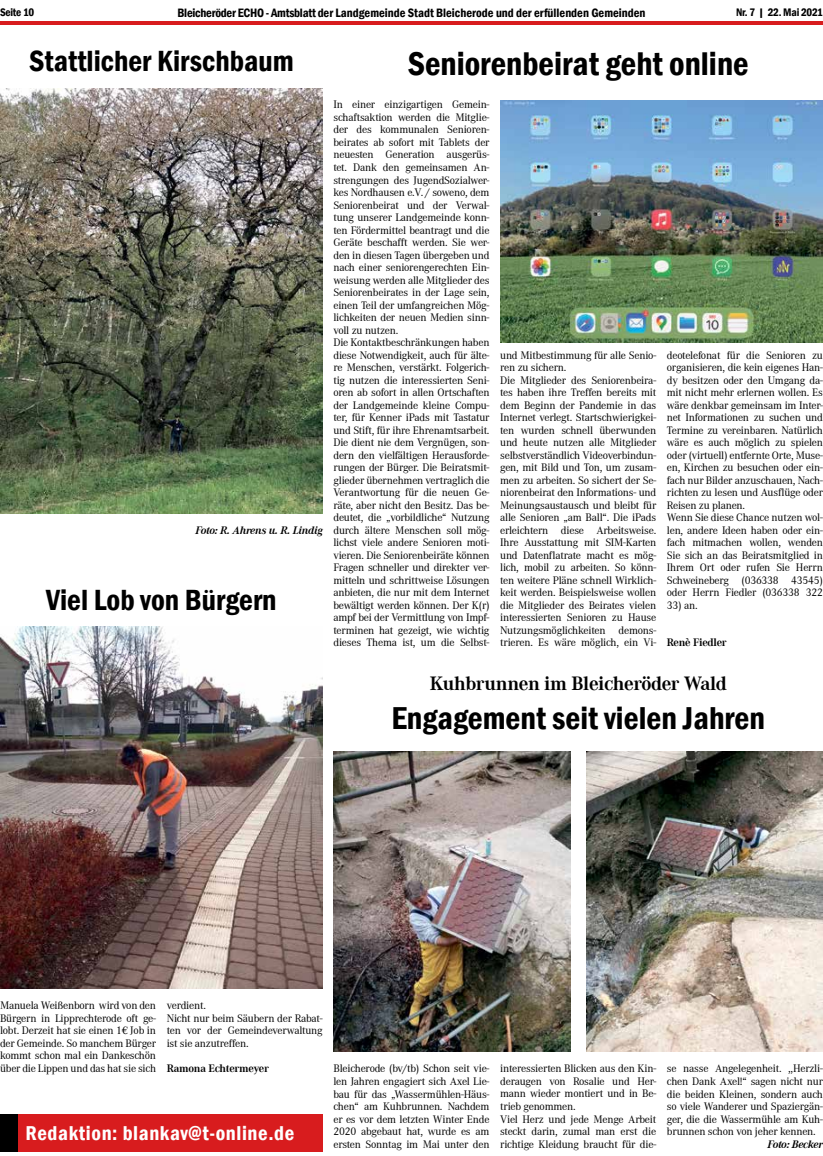
<style>
.page{position:relative;width:823px;height:1156px;background:#fff}
.page>*{position:absolute;margin:0;border:0;box-sizing:border-box;transform-origin:0 0}
.t1{font:600 condensed 33.75px "Franklin Gothic";color:#000}
.t2{font:600 condensed 32.5px "Franklin Gothic";color:#000}
.t3{font:600 condensed 30px "Franklin Gothic";color:#000}
.t4{font:600 condensed 20.62px "Franklin Gothic";letter-spacing:.03em;color:#fff}
.t5{font:700 20px "Corporate A";letter-spacing:-.02em;color:#000}
.t6{font:600 condensed 12.5px "Franklin Gothic";color:#000}
.t7{font:11.25px/12.5px "Corporate A";letter-spacing:-.02em;color:#000}
.t8{font:italic 700 11.25px "Corporate A";letter-spacing:-.02em;color:#000}
.t9{font:700 11.25px "Corporate A";letter-spacing:-.02em;color:#000}
.t10{font:600 condensed 11.25px "Franklin Gothic";letter-spacing:-.02em;color:#000}
</style>
<div class="page">
<hr style="left:0;top:21px;width:822px;height:4px;background:#d81c1e">
<img style="left:0;top:88px;width:322px;height:425px">
<img style="left:500px;top:101px;width:322px;height:242px">
<img style="left:333px;top:751px;width:236px;height:300px">
<img style="left:586px;top:751px;width:236px;height:300px">
<img style="left:0;top:626px;width:322px;height:361px">
<div style="left:1px;top:1113px;width:321px;height:37px;background:#d81c1e"></div>
<div style="left:0;top:1113px;width:17px;height:37px;background:#000"></div>
<p class="t10" style="left:0;top:5px;width:36px">Seite 10</p>
<p class="t6" style="left:177px;top:4px;width:469px">Bleicheröder ECHO - Amtsblatt der Landgemeinde Stadt Bleicherode und der erfüllenden Gemeinden</p>
<p class="t10" style="left:735px;top:5px;width:88px">Nr. 7 | 22. Mai 2021</p>
<h3 class="t3" style="left:29px;top:41px;width:266px">Stattlicher Kirschbaum</h3>
<h1 class="t1" style="left:407px;top:41px;width:342px">Seniorenbeirat geht online</h1>
<p class="t7" style="left:333px;top:99px;width:157px">In einer einzigartigen Gemein&shy;schaftsaktion werden die Mitglie&shy;der des kommunalen Senioren&shy;beirates ab sofort mit Tablets der neuesten Generation ausgerüs&shy;tet. Dank den gemeinsamen An&shy;strengungen des JugendSozialwer&shy;kes Nordhausen e.V. / soweno, dem Seniorenbeirat und der Verwal&shy;tung unserer Landgemeinde konn&shy;ten Fördermittel beantragt und die Geräte beschafft werden. Sie wer&shy;den in diesen Tagen übergeben und nach einer seniorengerechten Ein&shy;weisung werden alle Mitglieder des Seniorenbeirates in der Lage sein, einen Teil der umfangreichen Mög&shy;lichkeiten der neuen Medien sinn&shy;voll zu nutzen.<br>Die Kontaktbeschränkungen haben diese Notwendigkeit, auch für älte&shy;re Menschen, verstärkt. Folgerich&shy;tig nutzen die interessierten Seni&shy;oren ab sofort in allen Ortschaften der Landgemeinde kleine Compu&shy;ter, für Kenner iPads mit Tastatur und Stift, für ihre Ehrenamtsarbeit.<br>Die dient nie dem Vergnügen, son&shy;dern den vielfältigen Herausforde&shy;rungen der Bürger. Die Beiratsmit&shy;glieder übernehmen vertraglich die Verantwortung für die neuen Ge&shy;räte, aber nicht den Besitz. Das be&shy;deutet, die „vorbildliche“ Nutzung durch ältere Menschen soll mög&shy;lichst viele andere Senioren moti&shy;vieren. Die Seniorenbeiräte können Fragen schneller und direkter ver&shy;mitteln und schrittweise Lösungen anbieten, die nur mit dem Internet bewältigt werden können. Der K(r) ampf bei der Vermittlung von Impf&shy;terminen hat gezeigt, wie wichtig dieses Thema ist, um die Selbst-</p>
<p class="t7" style="left:500px;top:349px;width:157px">und Mitbestimmung für alle Senio&shy;ren zu sichern.<br>Die Mitglieder des Seniorenbeira&shy;tes haben ihre Treffen bereits mit dem Beginn der Pandemie in das Internet verlegt. Startschwierigkei&shy;ten wurden schnell überwunden und heute nutzen alle Mitglieder selbstverständlich Videoverbindun&shy;gen, mit Bild und Ton, um zusam&shy;men zu arbeiten. So sichert der Se&shy;niorenbeirat den Informations- und Meinungsaustausch und bleibt für alle Senioren „am Ball“. Die iPads erleichtern diese Arbeitsweise.<br>Ihre Ausstattung mit SIM-Karten und Datenflatrate macht es mög&shy;lich, mobil zu arbeiten. So könn&shy;ten weitere Pläne schnell Wirklich&shy;keit werden. Beispielsweise wollen die Mitglieder des Beirates vielen interessierten Senioren zu Hause Nutzungsmöglichkeiten demons&shy;trieren. Es wäre möglich, ein Vi-</p>
<p class="t7" style="left:666px;top:349px;width:157px">deotelefonat für die Senioren zu organisieren, die kein eigenes Han&shy;dy besitzen oder den Umgang da&shy;mit nicht mehr erlernen wollen. Es wäre denkbar gemeinsam im Inter&shy;net Informationen zu suchen und<br>Termine zu vereinbaren. Natürlich wäre es auch möglich zu spielen oder (virtuell) entfernte Orte, Muse&shy;en, Kirchen zu besuchen oder ein&shy;fach nur Bilder anzuschauen, Nach&shy;richten zu lesen und Ausflüge oder<br>Reisen zu planen.<br>Wenn Sie diese Chance nutzen wol&shy;len, andere Ideen haben oder ein&shy;fach mitmachen wollen, wenden<br>Sie sich an das Beiratsmitglied in<br>Ihrem Ort oder rufen Sie Herrn<br>Schweineberg (036338 43545) oder Herrn Fiedler (036338 322</p>
<p class="t8" style="left:195px;top:523px;width:129px">Foto: R. Ahrens u. R. Lindig</p>
<h3 class="t3" style="left:46px;top:579px;width:232px">Viel Lob von Bürgern</h3>
<p class="t7" style="left:666px;top:599px;width:32px">33) an.</p>
<p class="t9" style="left:666px;top:636px;width:61px">Renè Fiedler</p>
<h3 class="t5" style="left:429px;top:672px;width:298px">Kuhbrunnen im Bleicheröder Wald</h3>
<h2 class="t2" style="left:391px;top:695px;width:375px">Engagement seit vielen Jahren</h2>
<p class="t7" style="left:0;top:999px;width:157px;text-align:justify">Manuela Weißenborn wird von den Bürgern in Lipprechterode oft ge&shy;lobt. Derzeit hat sie einen 1€ Job in der Gemeinde. So manchem Bürger kommt schon mal ein Dankeschön über die Lippen und das hat sie sich</p>
<p class="t7" style="left:167px;top:999px;width:157px">verdient.<br>Nicht nur beim Säubern der Rabat&shy;ten vor der Gemeindeverwaltung ist sie anzutreffen.</p>
<p class="t9" style="left:167px;top:1061px;width:104px">Ramona Echtermeyer</p>
<h3 class="t4" style="left:26px;top:1118px;width:270px">Redaktion: blankav@t-online.de</h3>
<p class="t7" style="left:333px;top:1062px;width:157px;text-align:justify">Bleicherode (bv/tb) Schon seit vie&shy;len Jahren engagiert sich Axel Lie&shy;bau für das „Wassermühlen-Häus&shy;chen“ am Kuhbrunnen. Nachdem er es vor dem letzten Winter Ende 2020 abgebaut hat, wurde es am ersten Sonntag im Mai unter den</p>
<p class="t7" style="left:500px;top:1062px;width:157px">interessierten Blicken aus den Kin&shy;deraugen von Rosalie und Her&shy;mann wieder montiert und in Be&shy;trieb genommen.<br>Viel Herz und jede Menge Arbeit steckt darin, zumal man erst die richtige Kleidung braucht für die-</p>
<p class="t7" style="left:666px;top:1062px;width:157px;text-align:justify">se nasse Angelegenheit. ,,Herzli&shy;chen Dank Axel!“ sagen nicht nur die beiden Kleinen, sondern auch so viele Wanderer und Spaziergän&shy;ger, die die Wassermühle am Kuh&shy;brunnen schon von jeher kennen.</p>
<p class="t8" style="left:767px;top:1136px;width:57px">Foto: Becker</p>
</div>
